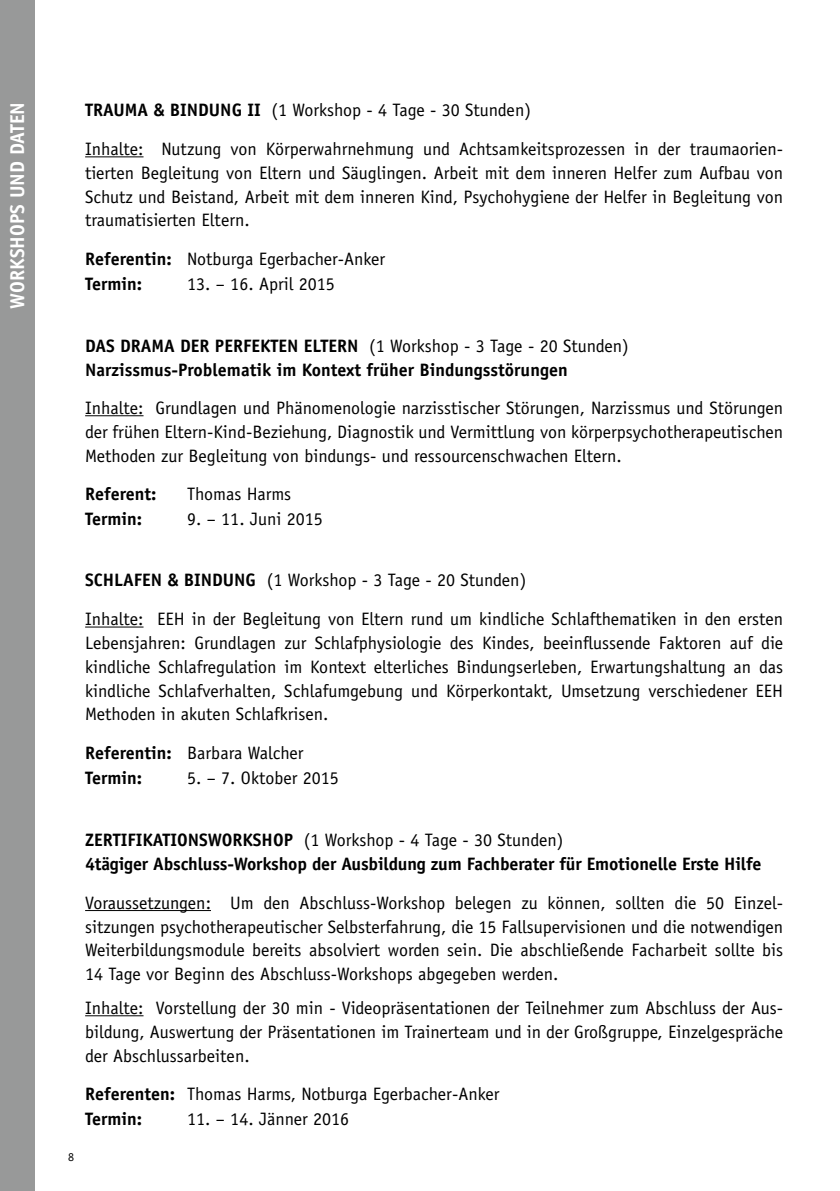
<style>
.page{position:relative;width:840px;height:1191px;background:#fff}
.page>*{position:absolute;margin:0;border:0;box-sizing:border-box;transform-origin:0 0}
.t1{font:700 20px "Officina Sans";color:#fff}
.t2{font:18px/23.8px "Officina Sans";color:#000;text-align:justify}
.t3{font:700 18px/25px "Officina Sans";letter-spacing:-.01em;color:#000}
.t4{font:12px "Officina Sans";color:#000}
.s1{font-weight:700}
.s2{font-weight:400}
</style>
<div class="page">
<hr style="left:85px;top:156px;width:58px;height:1px;background:#000">
<hr style="left:85px;top:415px;width:58px;height:1px;background:#000">
<hr style="left:85px;top:626px;width:58px;height:1px;background:#000">
<hr style="left:85px;top:910px;width:126px;height:1px;background:#000">
<hr style="left:85px;top:1015px;width:58px;height:1px;background:#000">
<div style="left:0;top:0;width:34px;height:1191px;background:#989999"></div>
<p class="t1" style="left:5px;top:308px;width:208px;rotate:-90deg">WORKSHOPS UND DATEN</p>
<p class="t2" style="left:85px;top:91px;width:699px;line-height:38.8px"><span class="s1">Trauma &amp; Bin dung II</span> (1 Workshop - 4 Tage - 30 Stunden)<br>Inhalte: Nutzung von Körperwahrnehmung und Achtsamkeitsprozessen in der traumaorien-</p>
<p class="t2" style="left:85px;top:161px;width:699px">tierten Begleitung von Eltern und Säuglingen. Arbeit mit dem inneren Helfer zum Aufbau von Schutz und Beistand, Arbeit mit dem inneren Kind, Psychohygiene der Helfer in Begleitung von traumatisierten Eltern.</p>
<p class="t2" style="left:85px;top:247px;width:301px;line-height:25px"><span class="s1">Referentin:</span> Notburga Egerbacher-Anker<br><span class="s1">Termin:</span></p>
<p class="t2" style="left:187px;top:272px;width:149px">13. – 16. April 2015</p>
<p class="t3" style="left:85px;top:333px;width:11px">Das</p>
<p class="t3" style="left:120px;top:333px;width:12px">Drama</p>
<p class="t3" style="left:180px;top:333px;width:45px">der perfekten</p>
<p class="t3" style="left:303px;top:333px;width:19px">Eltern</p>
<p class="t2" style="left:369px;top:334px;width:261px">(1 Workshop - 3 Tage - 20 Stunden)</p>
<p class="t3" style="left:85px;top:357px;width:484px">Narzissmus-Problematik im Kontext früher Bindungsstörungen</p>
<p class="t2" style="left:85px;top:396px;width:699px">Inhalte: Grundlagen und Phänomenologie narzisstischer Störungen, Narzissmus und Störungen der frühen Eltern-Kind-Beziehung, Diagnostik und Vermittlung von körperpsychotherapeutischen Methoden zur Begleitung von bindungs- und ressourcenschwachen Eltern.</p>
<p class="t3" style="left:85px;top:481px;width:73px">Referent:</p>
<p class="t2" style="left:187px;top:482px;width:105px">Thomas Harms</p>
<p class="t3" style="left:85px;top:506px;width:59px">Termin:</p>
<p class="t2" style="left:187px;top:507px;width:137px">9. – 11. Juni 2015</p>
<p class="t2" style="left:85px;top:561px;width:699px;line-height:38.8px;text-indent:181px">(1 Workshop - 3 Tage - 20 Stunden)<br>Inhalte: EEH in der Begleitung von Eltern rund um kindliche Schlafthematiken in den ersten</p>
<p class="t2" style="left:85px;top:631px;width:699px">Lebensjahren: Grundlagen zur Schlafphysiologie des Kindes, beeinflussende Faktoren auf die kindliche Schlafregulation im Kontext elterliches Bindungserleben, Erwartungshaltung an das kindliche Schlafverhalten, Schlafumgebung und Körperkontakt, Umsetzung verschiedener EEH Methoden in akuten Schlafkrisen.</p>
<p class="t3" style="left:85px;top:740px;width:220px">Referentin: <span class="s2">Barbara Walcher<br></span>Termin:</p>
<p class="t3" style="left:85px;top:567px;width:29px">Schlafen</p>
<p class="t3" style="left:167px;top:567px;width:78px">&amp; Bin dung</p>
<p class="t2" style="left:187px;top:766px;width:153px">5. – 7. Oktober 2015</p>
<p class="t4" style="left:68px;top:1150px;width:7px">8</p>
<p class="t3" style="left:85px;top:827px;width:11px">Zertifikationsworkshop</p>
<p class="t2" style="left:303px;top:828px;width:261px">(1 Workshop - 4 Tage - 30 Stunden)</p>
<p class="t3" style="left:85px;top:851px;width:677px">4tägiger Abschluss-Workshop der Ausbildung zum Fachberater für Emotionelle Erste Hilfe</p>
<p class="t2" style="left:85px;top:890px;width:699px">Voraussetzungen: Um den Abschluss-Workshop belegen zu können, sollten die 50 Einzel&shy;sitzungen psychotherapeutischer Selbsterfahrung, die 15 Fallsupervisionen und die notwendigen Weiterbildungsmodule bereits absolviert worden sein. Die abschließende Facharbeit sollte bis 14 Tage vor Beginn des Abschluss-Workshops abgegeben werden.</p>
<p class="t2" style="left:85px;top:996px;width:699px">Inhalte: Vorstellung der 30 min - Videopräsentationen der Teilnehmer zum Abschluss der Aus&shy;bildung, Auswertung der Präsentationen im Trainerteam und in der Großgruppe, Einzelgespräche der Abschlussarbeiten.</p>
<p class="t2" style="left:85px;top:1081px;width:415px;line-height:25px"><span class="s1">Referenten:</span> Thomas Harms, Notburga Egerbacher-Anker<br><span class="s1">Termin:</span></p>
<p class="t2" style="left:187px;top:1107px;width:163px">11. – 14. Jänner 2016</p>
</div>
